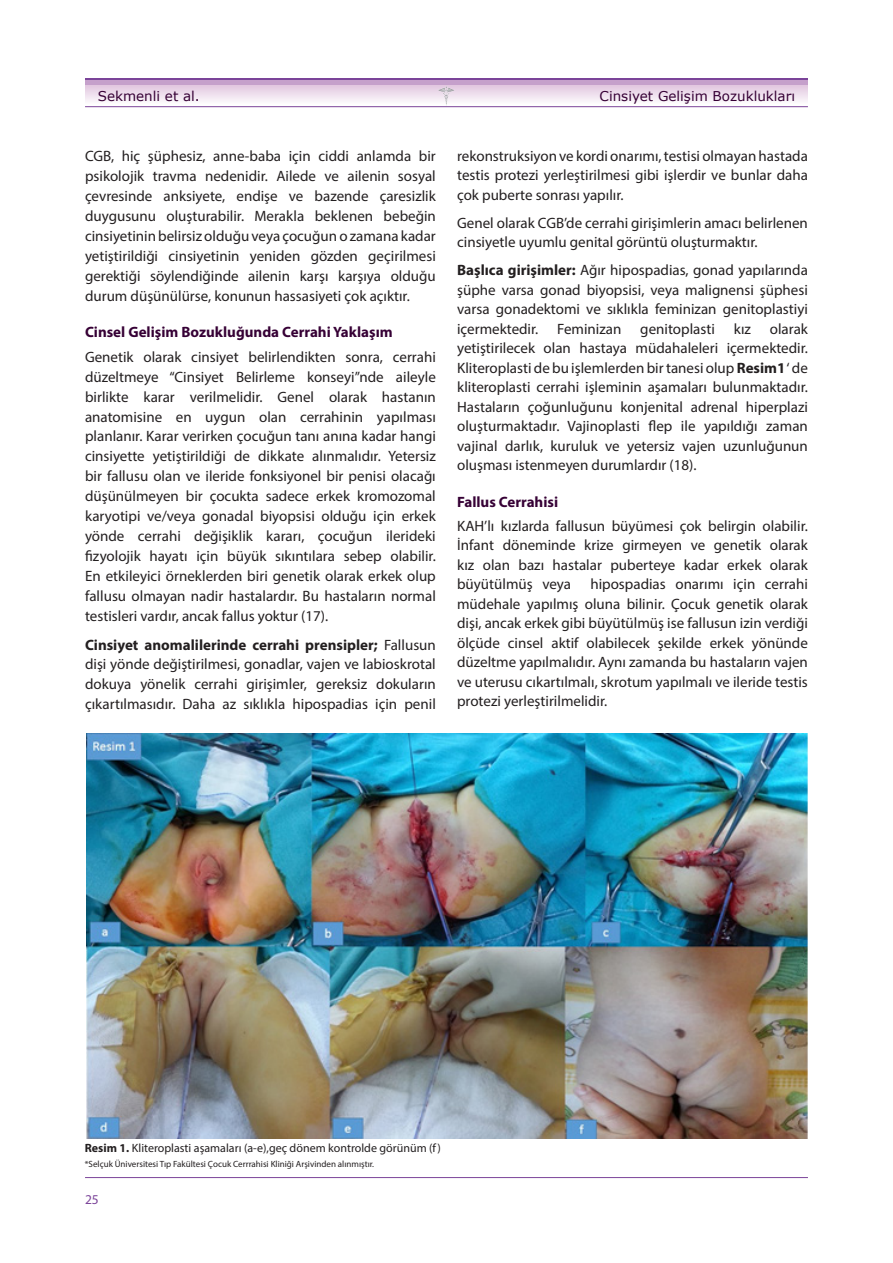
<style>
.page{position:relative;width:893px;height:1263px;background:#fff}
.page>*{position:absolute;margin:0;border:0;box-sizing:border-box;transform-origin:0 0}
.Ana_Metin{font:15px/20px "Myriad Pro";color:#231f20;text-align:justify}
.Ara_Başlıklar{font:700 15px "Myriad Pro";color:#360035}
.t1{font:13.5px "Verdana";color:#360035}
.t2{font:13.5px "Myriad Pro";color:#7b4499}
.Tablo{font:12px "Myriad Pro";color:#231f20}
.Tablo-2{font:9px "Myriad Pro";color:#231f20}
.s1{font-weight:700}
</style>
<div class="page">
<hr style="left:85px;top:79px;width:723px;height:2px;background:#7b4499">
<hr style="left:85px;top:81px;width:723px;height:4px;background:#c5a0cb">
<svg style="left:85px;top:85px;width:723px;height:16px;background:#ecdceb"></svg>
<hr style="left:85px;top:106px;width:723px;height:1px;background:#7b4499">
<hr style="left:85px;top:1177px;width:723px;height:1px;background:#7b4499">
<img style="left:437px;top:85px;width:19px;height:20px">
<img style="left:86px;top:734px;width:722px;height:405px">
<p class="t1" style="left:98px;top:87px;width:103px">Sekmenli et al.</p>
<p class="t1" style="left:600px;top:87px;width:197px">Cinsiyet Gelişim Bozuklukları</p>
<p class="Ana_Metin" style="left:85px;top:146px;width:352px">CGB, hiç şüphesiz, anne-baba için ciddi anlamda bir psikolojik travma nedenidir. Ailede ve ailenin sosyal çevresinde anksiyete, endişe ve bazende çaresizlik duygusunu oluşturabilir. Merakla beklenen bebeğin cinsiyetinin belirsiz olduğu veya çocuğun o zamana kadar yetiştirildiği cinsiyetinin yeniden gözden geçirilmesi gerektiği söylendiğinde ailenin karşı karşıya olduğu durum düşünülürse, konunun hassasiyeti çok açıktır.</p>
<p class="Ara_Başlıklar" style="left:85px;top:323px;width:309px">Cinsel Gelişim Bozukluğunda Cerrahi Yaklaşım</p>
<p class="Ana_Metin" style="left:85px;top:346px;width:352px">Genetik olarak cinsiyet belirlendikten sonra, cerrahi düzeltmeye “Cinsiyet Belirleme konseyi”nde aileyle birlikte karar verilmelidir. Genel olarak hastanın anatomisine en uygun olan cerrahinin yapılması planlanır. Karar verirken çocuğun tanı anına kadar hangi cinsiyette yetiştirildiği de dikkate alınmalıdır. Yetersiz bir fallusu olan ve ileride fonksiyonel bir penisi olacağı düşünülmeyen bir çocukta sadece erkek kromozomal karyotipi ve/veya gonadal biyopsisi olduğu için erkek yönde cerrahi değişiklik kararı, çocuğun ilerideki fizyolojik hayatı için büyük sıkıntılara sebep olabilir.<br>En etkileyici örneklerden biri genetik olarak erkek olup fallusu olmayan nadir hastalardır. Bu hastaların normal testisleri vardır, ancak fallus yoktur (17).</p>
<p class="Ana_Metin" style="left:85px;top:634px;width:352px"><span class="s1">Cinsiyet anomalilerinde cerrahi prensipler;</span> Fallusun dişi yönde değiştirilmesi, gonadlar, vajen ve labioskrotal dokuya yönelik cerrahi girişimler, gereksiz dokuların çıkartılmasıdır. Daha az sıklıkla hipospadias için penil</p>
<p class="Ana_Metin" style="left:457px;top:146px;width:352px;line-height:19.5px">rekonstruksiyon ve kordi onarımı, testisi olmayan hastada testis protezi yerleştirilmesi gibi işlerdir ve bunlar daha çok puberte sonrası yapılır.</p>
<p class="Ana_Metin" style="left:457px;top:213px;width:352px;line-height:19.5px">Genel olarak CGB’de cerrahi girişimlerin amacı belirlenen cinsiyetle uyumlu genital görüntü oluşturmaktır.</p>
<p class="Ana_Metin" style="left:457px;top:260px;width:352px;line-height:19.5px"><span class="s1">Başlıca girişimler:</span> Ağır hipospadias, gonad yapılarında şüphe varsa gonad biyopsisi, veya malignensi şüphesi varsa gonadektomi ve sıklıkla feminizan genitoplastiyi içermektedir.</p>
<p class="Ana_Metin" style="left:457px;top:319px;width:352px;line-height:19.5px;text-indent:313px">olarak yetiştirilecek olan hastaya müdahaleleri içermektedir.<br>Kliteroplasti de bu işlemlerden bir tanesi olup <span class="s1">Resim1</span> ‘ de kliteroplasti cerrahi işleminin aşamaları bulunmaktadır.<br>Hastaların çoğunluğunu konjenital adrenal hiperplazi oluşturmaktadır. Vajinoplasti flep ile yapıldığı zaman vajinal darlık, kuruluk ve yetersiz vajen uzunluğunun oluşması istenmeyen durumlardır (18).</p>
<p class="Ara_Başlıklar" style="left:457px;top:492px;width:103px">Fallus Cerrahisi</p>
<p class="Ana_Metin" style="left:457px;top:516px;width:352px;line-height:19.5px">KAH’lı kızlarda fallusun büyümesi çok belirgin olabilir.<br>İnfant döneminde krize girmeyen ve genetik olarak kız olan bazı hastalar puberteye kadar erkek olarak büyütülmüş veya</p>
<p class="Ana_Metin" style="left:557px;top:319px;width:66px">Feminizan</p>
<p class="Ana_Metin" style="left:640px;top:319px;width:76px">genitoplasti</p>
<p class="Ana_Metin" style="left:734px;top:319px;width:19px">kız</p>
<p class="Ana_Metin" style="left:457px;top:574px;width:352px;line-height:19.5px;text-indent:133px">hipospadias onarımı için cerrahi müdehale yapılmış oluna bilinir. Çocuk genetik olarak dişi, ancak erkek gibi büyütülmüş ise fallusun izin verdiği ölçüde cinsel aktif olabilecek şekilde erkek yönünde düzeltme yapılmalıdır. Aynı zamanda bu hastaların vajen ve uterusu cıkartılmalı, skrotum yapılmalı ve ileride testis protezi yerleştirilmelidir.</p>
<p class="Tablo" style="left:85px;top:1140px;width:357px"><span class="s1">Resim 1.</span> Kliteroplasti aşamaları (a-e),geç dönem kontrolde görünüm (f)</p>
<p class="Tablo-2" style="left:85px;top:1158px;width:291px">*Selçuk Üniversitesi Tıp Fakültesi Çocuk Cerrrahisi Kliniği Arşivinden alınmıştır.</p>
<p class="t2" style="left:85px;top:1191px;width:15px">25</p>
</div>
